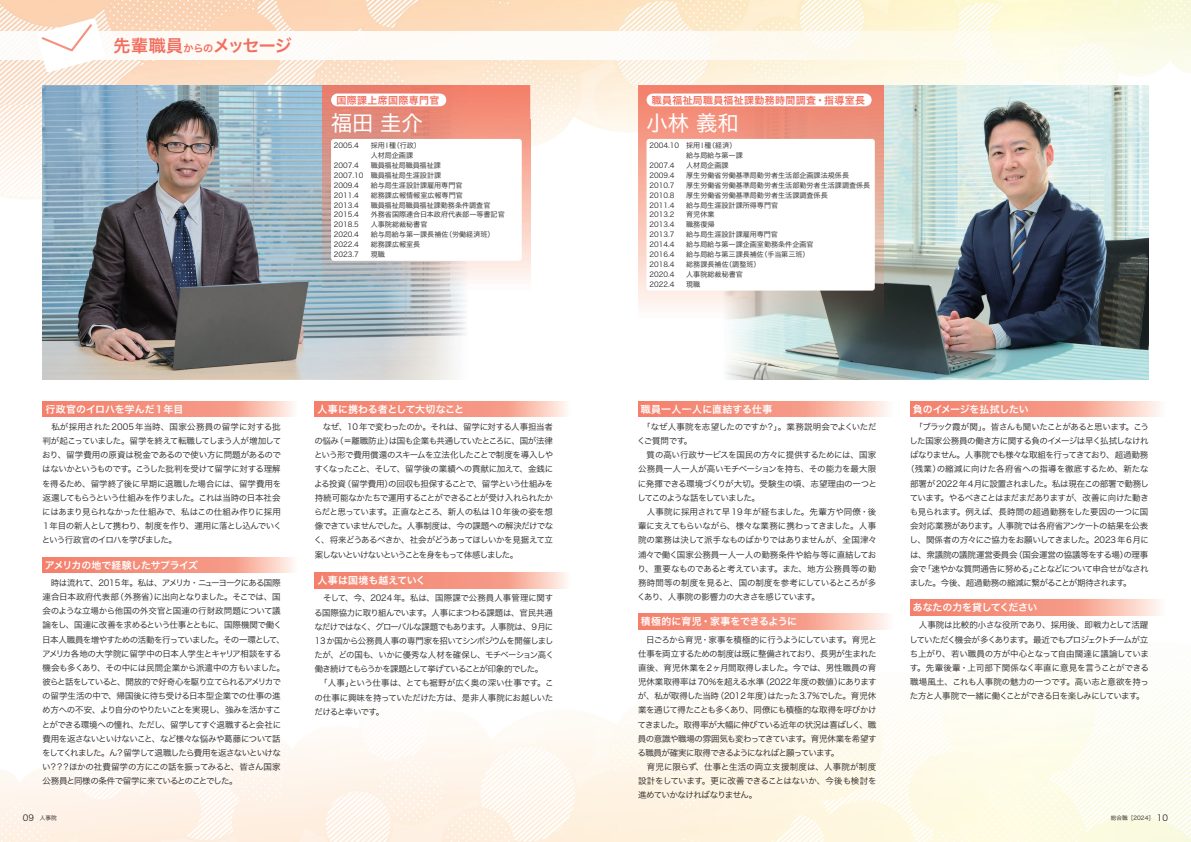
<style>
.page{position:relative;width:1191px;height:842px;background:#fff}
.page>*{position:absolute;margin:0;border:0;box-sizing:border-box;transform-origin:0 0}
.t1{font:21.3px "Hiragino Sans W4";color:#fff}
.t2{font:17px "Hiragino Sans W6";letter-spacing:-.045em;color:#f26f5f}
.t3{font:9.9px "Hiragino Sans W6";letter-spacing:-.005em;color:#fff}
.t4{font:9.9px "Hiragino Sans W6";letter-spacing:.04em;color:#f26f5f}
.t5{font:9.9px "Hiragino Sans W6";letter-spacing:-.04em;color:#fff}
.t6{font:9.9px "Hiragino Sans W6";letter-spacing:.025em;color:#fff}
.t7{font:8.5px/14.2px "Hiragino Sans W3";letter-spacing:-.05em;color:#231f20}
.t8{font:8.5px/14.2px "Hiragino Sans W3";letter-spacing:-.03em;color:#231f20}
.t9{font:8.5px "Hiragino Sans W3";letter-spacing:-.08em;color:#231f20}
.t10{font:8.5px "Hiragino Sans W3";letter-spacing:-.07em;color:#231f20}
.t11{font:8.5px "Hiragino Sans W3";letter-spacing:-.02em;color:#231f20}
.t12{font:8.5px "Hiragino Sans W3";color:#231f20}
.t13{font:7.1px/9.9px "Hiragino Sans W3";color:#231f20}
.t14{font:5.7px "Hiragino Sans W3";color:#231f20}
.s1{font-size:10.2px}
.s2{font-size:8.5px}
</style>
<div class="page">
<img style="left:0;top:0;width:1120px;height:105px">
<img style="left:1120px;top:0;width:71px;height:842px">
<img style="left:0;top:105px;width:69px;height:737px">
<img style="left:525px;top:105px;width:140px;height:737px">
<img style="left:455px;top:572px;width:70px;height:270px">
<img style="left:665px;top:613px;width:70px;height:229px">
<img style="left:69px;top:401px;width:386px;height:441px">
<img style="left:735px;top:380px;width:386px;height:462px">
<img style="left:43px;top:85px;width:279px;height:197px">
<img style="left:43px;top:282px;width:283px;height:98px">
<img style="left:326px;top:291px;width:140px;height:89px">
<img style="left:883px;top:85px;width:265px;height:196px">
<img style="left:865px;top:281px;width:283px;height:99px">
<img style="left:726px;top:319px;width:139px;height:61px">
<img style="left:638px;top:401px;width:255px;height:16px">
<img style="left:910px;top:401px;width:255px;height:16px">
<img style="left:910px;top:600px;width:255px;height:15px">
<img style="left:638px;top:614px;width:255px;height:15px">
<img style="left:43px;top:401px;width:255px;height:16px">
<img style="left:315px;top:401px;width:255px;height:16px">
<img style="left:315px;top:573px;width:255px;height:15px">
<img style="left:468px;top:85px;width:62px;height:34px">
<img style="left:468px;top:119px;width:62px;height:172px">
<img style="left:322px;top:85px;width:146px;height:206px">
<img style="left:638px;top:85px;width:85px;height:234px">
<img style="left:723px;top:85px;width:160px;height:234px">
<div style="left:331px;top:94px;width:115px;height:12px;background:#fff;border-radius:6px"></div>
<div style="left:331px;top:139px;width:191px;height:122px;background:#fff;border-radius:3px"></div>
<div style="left:646px;top:94px;width:225px;height:12px;background:#fff;border-radius:6px"></div>
<div style="left:646px;top:139px;width:228px;height:152px;background:#fff;border-radius:3px"></div>
<img style="left:0;top:31px;width:1191px;height:29px">
<svg style="left:37px;top:18px;width:68px;height:55px"></svg>
<img style="left:43px;top:557px;width:255px;height:16px">
<h2 class="t2" style="left:113px;top:30px;width:180px">先輩職員<span class="s1">からの</span>メッセージ</h2>
<p class="t4" style="left:336px;top:91px;width:104px">国際課上席国際専門官</p>
<p class="t13" style="left:334px;top:140px;width:27px">2005.4</p>
<p class="t13" style="left:334px;top:160px;width:31px">2007.4<br>2007.10<br>2009.4<br>2011.4<br>2013.4<br>2015.4<br>2018.5<br>2020.4<br>2022.4<br>2023.7</p>
<h1 class="t1" style="left:331px;top:104px;width:93px">福田 圭介</h1>
<p class="t13" style="left:371px;top:140px;width:136px">採用Ⅰ種（行政）<br>人材局企画課<br>職員福祉局職員福祉課<br>職員福祉局生涯設計課<br>給与局生涯設計課雇用専門官<br>総務課広報情報室広報専門官<br>職員福祉局職員福祉課勤務条件調査官<br>外務省国際連合日本政府代表部一等書記官人事院総裁秘書官<br>給与局給与第一課長補佐（労働経済班）<br>総務課広報室長<br>現職</p>
<p class="t3" style="left:45px;top:400px;width:140px">行政官のイロハを学んだ１年目</p>
<p class="t7" style="left:42px;top:419px;width:242px">　私が採用された2005年当時、国家公務員の留学に対する批判が起こっていました。留学を終えて転職してしまう人が増加しており、留学費用の原資は税金であるので使い方に問題があるのではないかというものです。こうした批判を受けて留学に対する理解を得るため、留学終了後に早期に退職した場合には、留学費用を返還してもらうという仕組みを作りました。これは当時の日本社会にはあまり見られなかった仕組みで、私はこの仕組み作りに採用１年目の新人として携わり、制度を作り、運用に落とし込んでいくという行政官のイロハを学びました。</p>
<p class="t5" style="left:45px;top:556px;width:155px">アメリカの地で経験したサプライズ</p>
<p class="t7" style="left:42px;top:575px;width:245px">　時は流れて、2015 年。私は、アメリカ・ニューヨークにある国際連合日本政府代表部（外務省）に出向となりました。そこでは、国会のような立場から他国の外交官と国連の行財政問題について議論をし、国連に改善を求めるという仕事とともに、国際機関で働く日本人職員を増やすための活動を行っていました。その一環として、アメリカ各地の大学院に留学中の日本人学生とキャリア相談をする機会も多くあり、その中には民間企業から派遣中の方もいました。彼らと話をしていると、開放的で好奇心を駆り立てられるアメリカでの留学生活の中で、帰国後に待ち受ける日本型企業での仕事の進め方への不安、より自分のやりたいことを実現し、強みを活かすことができる環境への憧れ、ただし、留学してすぐ退職すると会社に費用を返さないといけないこと、など様々な悩みや葛藤について話をしてくれました。ん？留学して退職したら費用を返さないといけない？？？ほかの社費留学の方にこの話を振ってみると、皆さん国家公務員と同様の条件で留学に来ているとのことでした。</p>
<p class="t3" style="left:317px;top:400px;width:148px">人事に携わる者として大切なこと</p>
<p class="t7" style="left:314px;top:419px;width:241px;text-align:justify">　なぜ、10年で変わったのか。それは、留学に対する人事担当者の悩み（＝離職防止）は国も企業も共通していたところに、国が法律という形で費用償還のスキームを立法化したことで制度を導入しやすくなったこと、そして、留学後の業績への貢献に加えて、金銭による投資（留学費用）の回収も担保することで、留学という仕組みを持続可能なかたちで運用することができることが受け入れられたからだと思っています。正直なところ、新人の私は10年後の姿を想像できていませんでした。人事制度は、今の課題への解決だけでなく、将来どうあるべきか、社会がどうあってほしいかを見据えて立案しないといけないということを身をもって体感しました。</p>
<p class="t3" style="left:317px;top:571px;width:110px">人事は国境も越えていく</p>
<p class="t7" style="left:314px;top:590px;width:241px">　そして、今、2024年。私は、国際課で公務員人事管理に関する国際協力に取り組んでいます。人事にまつわる課題は、官民共通なだけではなく、グローバルな課題でもあります。人事院は、９月に<br>13か国から公務員人事の専門家を招いてシンポジウムを開催しましたが、どの国も、いかに優秀な人材を確保し、モチベーション高く働き続けてもらうかを課題として挙げていることが印象的でした。<br>　「人事」という仕事は、とても裾野が広く奥の深い仕事です。この仕事に興味を持っていただけた方は、是非人事院にお越しいただけると幸いです。</p>
<p class="t4" style="left:652px;top:91px;width:215px">職員福祉局職員福祉課勤務時間調査・指導室長</p>
<p class="t13" style="left:649px;top:140px;width:31px">2004.10</p>
<p class="t13" style="left:649px;top:160px;width:27px;text-align:justify">2007.4<br>2009.4<br>2010.7<br>2010.8<br>2011.4<br>2013.2<br>2013.4<br>2013.7<br>2014.4<br>2016.4<br>2018.4<br>2020.4<br>2022.4</p>
<h1 class="t1" style="left:646px;top:104px;width:94px">小林 義和</h1>
<p class="t13" style="left:686px;top:140px;width:186px">採用Ⅰ種（経済）<br>給与局給与第一課<br>人材局企画課<br>厚生労働省労働基準局勤労者生活部企画課法規係長<br>厚生労働省労働基準局勤労者生活部勤労者生活課調査係長厚生労働省労働基準局勤労者生活課調査係長<br>給与局生涯設計課所得専門官<br>育児休業<br>職務復帰<br>給与局生涯設計課雇用専門官<br>給与局給与第一課企画室勤務条件企画官<br>給与局給与第三課長補佐（手当第三班）<br>総務課長補佐（調整班）<br>人事院総裁秘書官<br>現職</p>
<p class="t6" style="left:641px;top:400px;width:133px">職員一人一人に直結する仕事</p>
<p class="t8" style="left:637px;top:419px;width:241px">　「なぜ人事院を志望したのですか？」。業務説明会でよくいただくご質問です。<br>　質の高い行政サービスを国民の方々に提供するためには、国家公務員一人一人が高いモチベーションを持ち、その能力を最大限に発揮できる環境づくりが大切。受験生の頃、志望理由の一つとしてこのような話をしていました。<br>　人事院に採用されて早19年が経ちました。先輩方や同僚・後輩に支えてもらいながら、様々な業務に携わってきました。人事院の業務は決して派手なものばかりではありませんが、全国津々浦々で働く国家公務員一人一人の勤務条件や給与等に直結しており、重要なものであると考えています。また、地方公務員等の勤務時間等の制度を見ると、国の制度を参考にしているところが多くあり、人事院の影響力の大きさを感じています。</p>
<p class="t3" style="left:641px;top:613px;width:158px">積極的に育児・家事をできるように</p>
<p class="t7" style="left:637px;top:632px;width:241px">　日ごろから育児・家事を積極的に行うようにしています。育児と仕事を両立するための制度は既に整備されており、長男が生まれた直後、育児休業を２ヶ月間取得しました。今では、男性職員の育児休業取得率は70％を超える水準（2022年度の数値）にありますが、私が取得した当時（2012年度）はたった3.7％でした。育児休業を通じて得たことも多くあり、同僚にも積極的な取得を呼びかけてきました。取得率が大幅に伸びている近年の状況は喜ばしく、職員の意識や職場の雰囲気も変わってきています。育児休業を希望する職員が確実に取得できるようになればと願っています。<br>　育児に限らず、仕事と生活の両立支援制度は、人事院が制度設計をしています。更に改善できることはないか、今後も検討を進めていかなければなりません。</p>
<p class="t3" style="left:913px;top:400px;width:117px">負のイメージを払拭したい</p>
<p class="t7" style="left:910px;top:419px;width:240px">　「ブラック霞が関」。皆さんも聞いたことがあると思います。こう</p>
<p class="t7" style="left:909px;top:433px;width:240px">した国家公務員の働き方に関する負のイメージは早く払拭しなけれ</p>
<p class="t9" style="left:910px;top:447px;width:240px">ばなりません。人事院でも様々な取組を行ってきており、超過勤務</p>
<p class="t12" style="left:906px;top:462px;width:244px">（残業）の縮減に向けた各府省への指導を徹底するため、新たな</p>
<p class="t7" style="left:910px;top:476px;width:240px">部署が2022年４月に設置されました。私は現在この部署で勤務し</p>
<p class="t10" style="left:910px;top:490px;width:241px">ています。やるべきことはまだまだありますが、改善に向けた動き</p>
<p class="t8" style="left:910px;top:504px;width:240px">も見られます。例えば、長時間の超過勤務をした要因の一つに国</p>
<p class="t7" style="left:910px;top:518px;width:240px">会対応業務があります。人事院では各府省アンケートの結果を公表</p>
<p class="t7" style="left:909px;top:532px;width:241px">し、関係者の方々にご協力をお願いしてきました。2023 年６月に</p>
<p class="t11" style="left:910px;top:547px;width:240px">は、衆議院の議院運営委員会（国会運営の協議等をする場）の理事</p>
<p class="t7" style="left:910px;top:561px;width:240px">会で「速やかな質問通告に努める」ことなどについて申合せがなされ</p>
<p class="t7" style="left:909px;top:575px;width:223px">ました。今後、超過勤務の縮減に繋がることが期待されます。</p>
<p class="t3" style="left:912px;top:598px;width:126px">あなたの力を貸してください</p>
<p class="t7" style="left:909px;top:617px;width:241px;text-align:justify">　人事院は比較的小さな役所であり、採用後、即戦力として活躍していただく機会が多くあります。最近でもプロジェクトチームが立ち上がり、若い職員の方が中心となって自由闊達に議論しています。先輩後輩・上司部下関係なく率直に意見を言うことができる職場風土、これも人事院の魅力の一つです。高い志と意欲を持った方と人事院で一緒に働くことができる日を楽しみにしています。</p>
<p class="t14" style="left:23px;top:813px;width:35px"><span class="s2">09</span> 人事院</p>
<p class="t14" style="left:1110px;top:813px;width:59px">総合職［2024］ <span class="s2">10</span></p>
</div>
